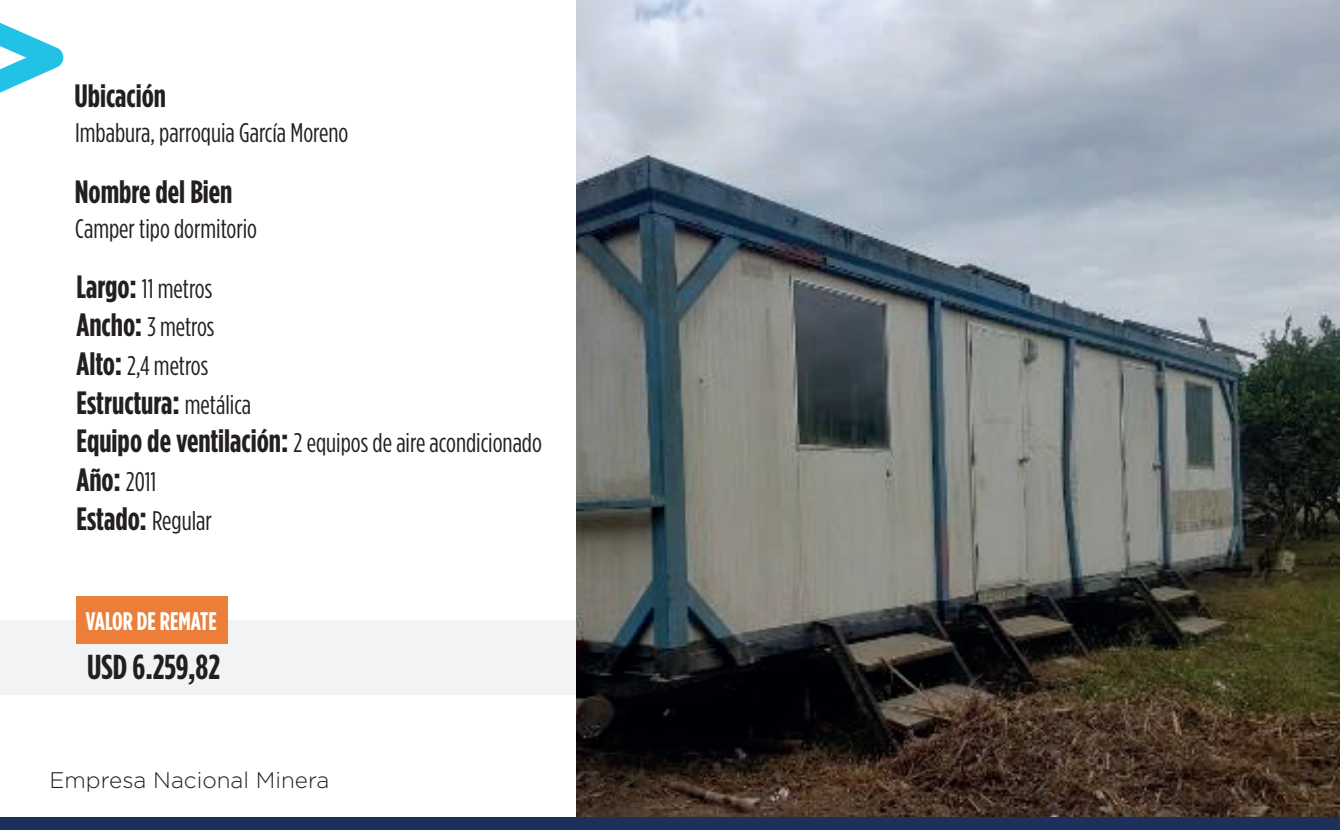
<style>
.page{position:relative;width:1340px;height:830px;background:#fff}
.page>*{position:absolute;margin:0;border:0;box-sizing:border-box;transform-origin:0 0}
.t1{font:700 34.65px "Gotham Cond";color:#231f20}
.t2{font:700 32.18px/38.7px "Gotham Cond";color:#231f20}
.t3{font:26.78px/38.7px "Gotham Cond";color:#231f20;text-align:justify}
.t4{font:700 25.43px "Gotham Cond";color:#fff}
.t5{font:300 22.5px "Gotham";color:#231f20}
.s1{font-weight:700;font-size:32.18px}
.s2{font-weight:400;font-size:26.78px}
</style>
<div class="page">
<div style="left:0;top:619px;width:836px;height:75px;background:#f2f3f4"></div>
<div style="left:76px;top:596px;width:152px;height:47px;background:#eb7f39"></div>
<svg style="left:0;top:22px;width:63px;height:71px"></svg>
<img style="left:576px;top:0;width:763px;height:816px">
<div style="left:0;top:816px;width:1339px;height:13px;background:#1d305b"></div>
<p class="t2" style="left:74px;top:76px;width:93px">Ubicación</p>
<p class="t3" style="left:75px;top:113px;width:275px">Imbabura, parroquia García Moreno</p>
<p class="t2" style="left:75px;top:172px;width:159px">Nombre del Bien</p>
<p class="t3" style="left:75px;top:209px;width:183px">Camper tipo dormitorio</p>
<p class="t3" style="left:77px;top:268px;width:139px"><span class="s1">Largo:</span> 11 metros <span class="s1">Ancho:</span> 3 metros <span class="s1">Alto:</span> 2,4 metros</p>
<p class="t2" style="left:77px;top:383px;width:176px">Estructura: <span class="s2">metálica</span></p>
<p class="t3" style="left:77px;top:423px;width:467px"><span class="s1">Equipo de ventilación:</span> 2 equipos de aire acondicionado</p>
<p class="t2" style="left:77px;top:460px;width:137px">Año: <span class="s2">2011<br></span>Estado: <span class="s2">Regular</span></p>
<p class="t4" style="left:86px;top:606px;width:132px">VALOR DE REMATE</p>
<p class="t1" style="left:87px;top:646px;width:134px">USD 6.259,82</p>
<p class="t5" style="left:50px;top:765px;width:281px">Empresa Nacional Minera</p>
</div>
